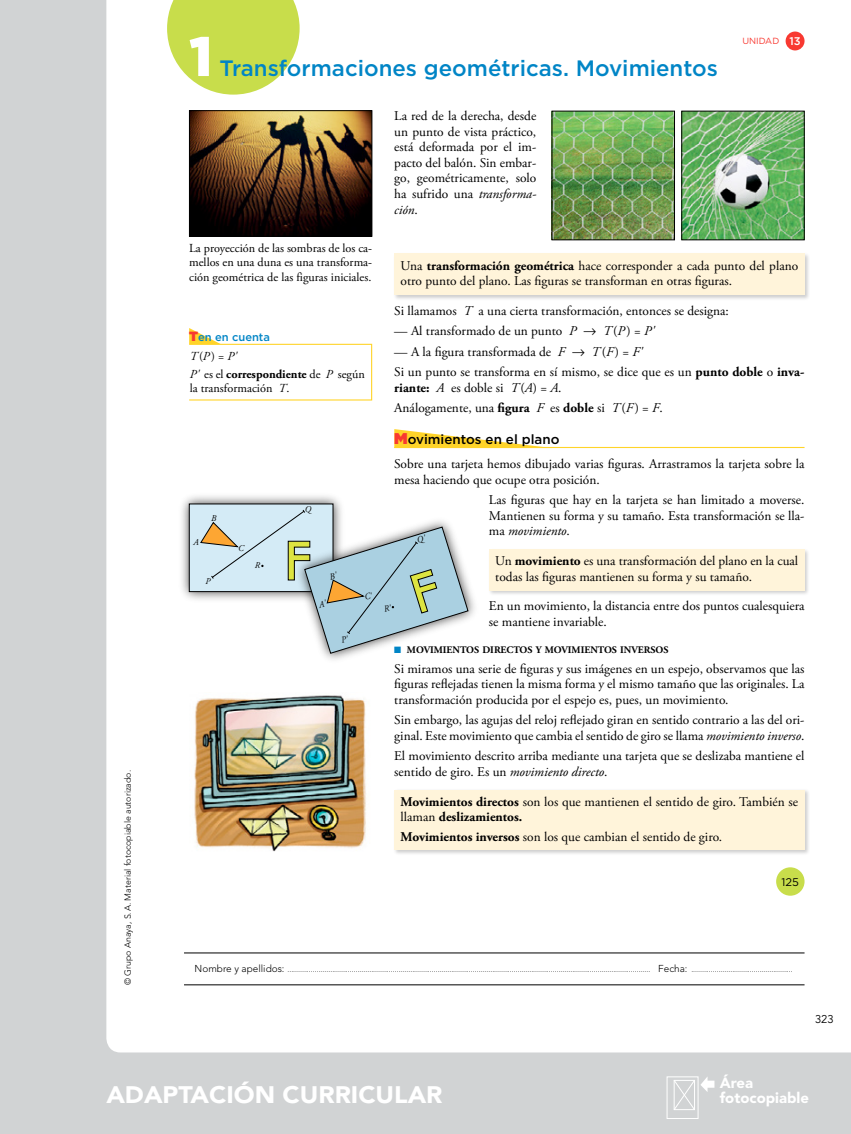
<style>
.page{position:relative;width:851px;height:1134px;background:#fff}
.page>*{position:absolute;margin:0;border:0;box-sizing:border-box;transform-origin:0 0}
.t1{font:900 55.62px "Gotham";color:#fff}
.t2{font:900 23.75px "Avenir LT Std";color:#fff;scale:1.06 1}
.t3{font:500 22.25px "Gotham";color:#0085c6}
.t4{font:900 14.88px/14.9px "Avenir LT Std";color:#fff}
.t5{font:13.38px/15.6px "Adobe Garamond Pro";color:#000}
.t6{font:12.25px/14.5px "Adobe Garamond Pro";color:#000;text-align:justify}
.t7{font:700 12.25px/17.6px "Adobe Garamond Pro";color:#000}
.t8{font:11.25px "Avenir LT Std";color:#000}
.t9{font:500 11.12px "Gotham";color:#0085c6}
.t10{font:11.12px "Gotham";color:#000}
.t11{font:700 10px "Adobe Garamond Pro";color:#000}
.t12{font:8.88px "Gotham";color:#f83931}
.t13{font:italic 8.88px "Adobe Garamond Pro";color:#000}
.t14{font:300 8.75px "Avenir LT Std";color:#000}
.t15{font:300 7.5px "Avenir LT Std";color:#000}
.s1{font-style:italic}
.s2{font-weight:500;font-size:11.12px;color:#fff}
.s3{font-weight:900;font-size:13.38px;color:#f83931}
.s4{font-weight:400;font-style:italic}
.s5{font-weight:400}
.s6{font-weight:700}
.s7{font-family:"Gotham";font-weight:900;font-size:15.62px;color:#f83931}
.s8{font-family:"Gotham";font-weight:500}
.s9{color:#0085c6}
.s10{font-size:10px}
</style>
<div class="page">
<div style="left:0;top:0;width:850px;height:1134px;background:#d1d3d4"></div>
<div style="left:106px;top:0;width:744px;height:1052px;background:#fff"></div>
<div style="left:666px;top:1076px;width:32px;height:43px;border:1px solid #fff"></div>
<svg style="left:672px;top:1076px;width:42px;height:35px"></svg>
<hr style="left:184px;top:953px;width:620px;height:1px;background:#000">
<hr style="left:184px;top:984px;width:620px;height:1px;background:#000">
<div style="left:142px;top:0;width:708px;height:914px;background:#fff"></div>
<div style="left:776px;top:867px;width:28px;height:29px;background:#c8dd4b;border-radius:50%"></div>
<div style="left:785px;top:32px;width:19px;height:18px;background:#f83931;border-radius:50%"></div>
<svg style="left:167px;top:0;width:132px;height:95px"></svg>
<img style="left:553px;top:113px;width:119px;height:125px">
<img style="left:683px;top:113px;width:119px;height:125px">
<div style="left:393px;top:253px;width:417px;height:48px;background:#000;opacity:.2"></div>
<div style="left:394px;top:254px;width:410px;height:41px;background:#fff4da"></div>
<svg style="left:394px;top:429px;width:158px;height:18px"></svg>
<hr style="left:394px;top:447px;width:410px;height:1px;background:#ffd429">
<div style="left:487px;top:548px;width:323px;height:48px;background:#000;opacity:.2"></div>
<div style="left:489px;top:549px;width:315px;height:41px;background:#fff4da"></div>
<div style="left:393px;top:788px;width:417px;height:67px;background:#000;opacity:.2"></div>
<div style="left:394px;top:789px;width:410px;height:60px;background:#fff4da"></div>
<img style="left:181px;top:496px;width:160px;height:104px">
<div style="left:189px;top:504px;width:144px;height:88px;background:#d4ebf6"></div>
<div style="left:189px;top:504px;width:144px;height:88px;border:1px solid #000"></div>
<img style="left:324px;top:583px;width:151px;height:77px">
<svg style="left:189px;top:328px;width:32px;height:16px"></svg>
<div style="left:188px;top:344px;width:184px;height:57px;border:1px solid #ffd429"></div>
<img style="left:191px;top:112px;width:179px;height:123px">
<div style="left:189px;top:110px;width:183px;height:127px;border:1px solid #000"></div>
<img style="left:194px;top:695px;width:172px;height:156px">
<svg style="left:200px;top:509px;width:268px;height:145px"></svg>
<p class="t14" style="left:122px;top:985px;width:217px;rotate:-90deg">© Grupo Anaya, S.A. Material fotocopiable autorizado.</p>
<p class="t1" style="left:189px;top:18px;width:25px">1</p>
<p class="t3" style="left:219px;top:54px;width:500px">Transformaciones geométricas. Movimientos</p>
<p class="t5" style="left:394px;top:108px;width:143px;text-align:justify">La red de la derecha, desde un punto de vista práctico, está deformada por el im&shy;pacto del balón. Sin embar&shy;go, geométricamente, solo ha sufrido una <span class="s1">transforma&shy;ción</span>.</p>
<p class="t12" style="left:742px;top:35px;width:60px">UNIDAD <span class="s2">13</span></p>
<p class="t6" style="left:189px;top:241px;width:184px">La proyección de las sombras de los ca&shy;mellos en una duna es una transforma&shy;ción geométrica de las figuras iniciales.</p>
<p class="t9" style="left:189px;top:330px;width:82px"><span class="s3">T</span>en en cuenta</p>
<p class="t7" style="left:190px;top:348px;width:176px"><span class="s4">T</span><span class="s5">(</span><span class="s4">P</span><span class="s5">) =</span> <span class="s4">P'<br>P'</span> <span class="s5">es el</span> correspondiente <span class="s5">de</span> <span class="s4">P</span> <span class="s5">según</span></p>
<p class="t6" style="left:190px;top:381px;width:101px">la transformación <span class="s1">T</span>.</p>
<p class="t13" style="left:193px;top:537px;width:7px">A</p>
<p class="t13" style="left:211px;top:513px;width:7px">B</p>
<p class="t13" style="left:205px;top:576px;width:6px">P</p>
<p class="t13" style="left:238px;top:543px;width:7px">C</p>
<p class="t13" style="left:255px;top:560px;width:7px">R</p>
<p class="t13" style="left:305px;top:504px;width:8px">Q</p>
<p class="t5" style="left:400px;top:258px;width:399px">Una <span class="s6">transformación geométrica</span> hace corresponder a cada punto del plano otro punto del plano. Las figuras se transforman en otras figuras.</p>
<p class="t5" style="left:394px;top:304px;width:336px">Si llamamos <span class="s1">T</span> a una cierta transformación, entonces se designa:</p>
<p class="t5" style="left:394px;top:324px;width:261px">— Al transformado de un punto <span class="s1">P</span> → <span class="s1">T</span>(<span class="s1">P</span>) = <span class="s1">P'</span></p>
<p class="t5" style="left:394px;top:342px;width:411px;line-height:20.2px">— A la figura transformada de <span class="s1">F</span> → <span class="s1">T</span>(<span class="s1">F</span>) = <span class="s1">F'<br></span>Si un punto se transforma en sí mismo, se dice que es un <span class="s6">punto doble</span> o <span class="s6">inva-</span></p>
<p class="t5" style="left:394px;top:378px;width:270px;line-height:20.2px"><span class="s6">riante:</span> <span class="s1">A</span> es doble si <span class="s1">T</span>(<span class="s1">A</span>) = <span class="s1">A</span>.<br>Análogamente, una <span class="s6">figura</span> <span class="s1">F</span> es <span class="s6">doble</span> si <span class="s1">T</span>(<span class="s1">F</span>) = <span class="s1">F</span>.</p>
<p class="t5" style="left:394px;top:428px;width:411px;line-height:24.4px"><span class="s7">M</span><span class="s8">ovimientos en el plano<br></span>Sobre una tarjeta hemos dibujado varias figuras. Arrastramos la tarjeta sobre la</p>
<p class="t5" style="left:489px;top:470px;width:317px;line-height:20.2px;text-indent:-95px">mesa haciendo que ocupe otra posición.<br>Las figuras que hay en la tarjeta se han limitado a moverse.</p>
<p class="t5" style="left:489px;top:508px;width:317px">Mantienen su forma y su tamaño. Esta transformación se lla&shy;ma <span class="s1">movimiento</span>.</p>
<p class="t5" style="left:495px;top:553px;width:304px">Un <span class="s6">movimiento</span> es una transformación del plano en la cual todas las figuras mantienen su forma y su tamaño.</p>
<p class="t5" style="left:489px;top:599px;width:317px">En un movimiento, la distancia entre dos puntos cualesquiera se mantiene invariable.</p>
<p class="t11" style="left:394px;top:644px;width:275px"><span class="s9">■</span> MOVIMIENTOS DIRECTOS Y MOVIMIENTOS INVERSOS</p>
<p class="t5" style="left:394px;top:661px;width:411px;text-align:justify">Si miramos una serie de figuras y sus imágenes en un espejo, observamos que las figuras reflejadas tienen la misma forma y el mismo tamaño que las originales. La transformación producida por el espejo es, pues, un movimiento.</p>
<p class="t5" style="left:394px;top:713px;width:411px">Sin embargo, las agujas del reloj reflejado giran en sentido contrario a las del ori&shy;ginal. Este movimiento que cambia el sentido de giro se llama <span class="s1">movimiento inverso</span>.</p>
<p class="t5" style="left:394px;top:749px;width:411px">El movimiento descrito arriba mediante una tarjeta que se deslizaba mantiene el sentido de giro. Es un <span class="s1">movimiento directo</span>.</p>
<p class="t5" style="left:400px;top:794px;width:399px"><span class="s6">Movimientos directos</span> son los que mantienen el sentido de giro. También se llaman <span class="s6">deslizamientos.</span></p>
<p class="t5" style="left:400px;top:830px;width:323px"><span class="s6">Movimientos inversos</span> son los que cambian el sentido de giro.</p>
<p class="t10" style="left:781px;top:875px;width:19px">125</p>
<p class="t15" style="left:195px;top:965px;width:599px"><span class="s10">Nombre y apellidos:</span> .......................................................................................................................................................................................... <span class="s10">Fecha:</span> ....................................................</p>
<p class="t8" style="left:814px;top:1013px;width:20px">323</p>
<h2 class="t2" style="left:106px;top:1080px;width:318px">ADAPTACIÓN CURRICULAR</h2>
<p class="t4" style="left:719px;top:1075px;width:91px">Área fotocopiable</p>
</div>
